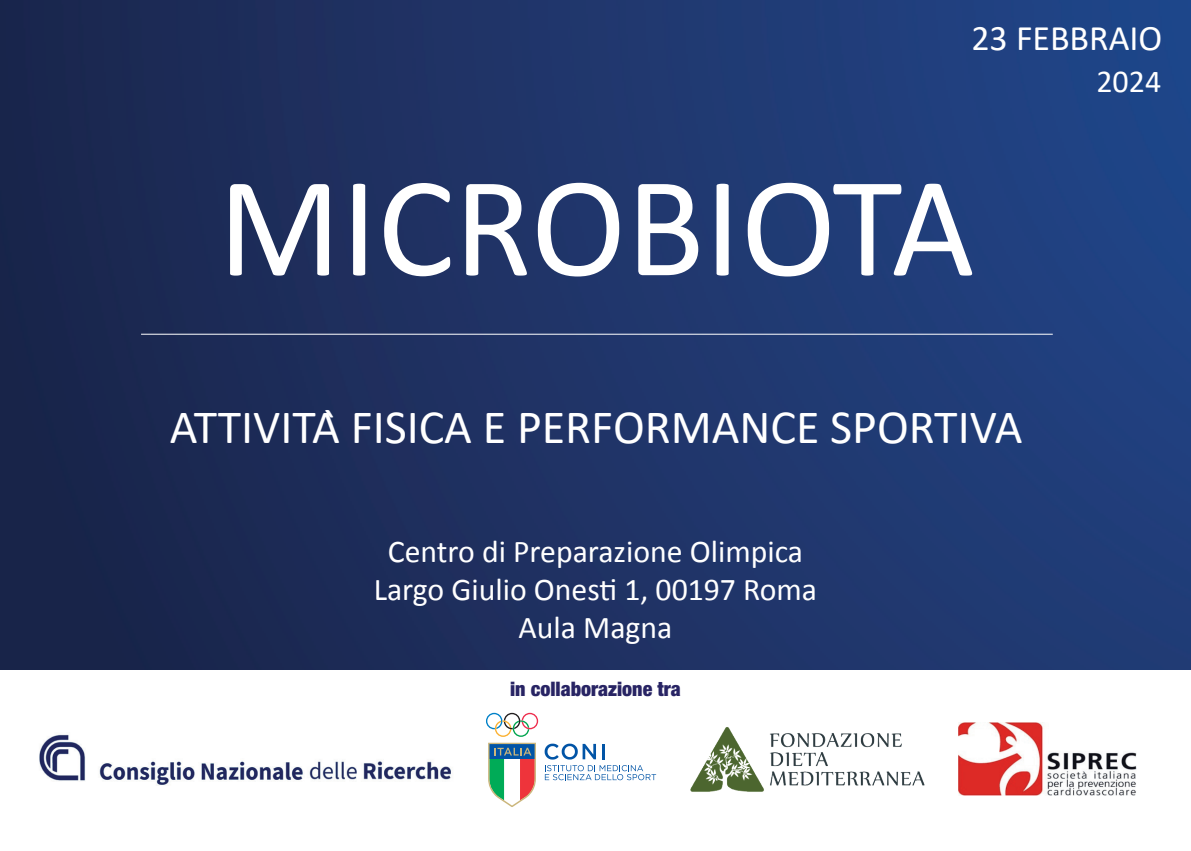
<style>
.page{position:relative;width:1191px;height:851px;background:#fff}
.page>*{position:absolute;margin:0;border:0;box-sizing:border-box;transform-origin:0 0}
.t1{font:144px "Calibri";color:#fff}
.t2{font:48px "Calibri";color:#fff}
.t3{font:36px "Calibri";color:#fff}
.t4{font:32px "Calibri";color:#fff}
.t5{font:31.8px/38px "Calibri";color:#fff;text-align:center}
.t6{font:900 condensed 20px "Helvetica Neue LT Std";color:#282464}
</style>
<div class="page">
<img style="left:0;top:0;width:1191px;height:669px">
<hr style="left:141px;top:333px;width:911px;height:1px;background:#fff">
<svg style="left:488px;top:742px;width:48px;height:64px"></svg>
<svg style="left:545px;top:765px;width:111px;height:15px"></svg>
<svg style="left:544px;top:743px;width:52px;height:16px"></svg>
<hr style="left:602px;top:743px;width:3px;height:16px;background:#0154a6">
<svg style="left:486px;top:712px;width:52px;height:24px"></svg>
<img style="left:99px;top:761px;width:204px;height:24px">
<img style="left:39px;top:734px;width:46px;height:47px">
<img style="left:309px;top:761px;width:142px;height:19px">
<img style="left:958px;top:722px;width:178px;height:73px">
<img style="left:690px;top:727px;width:235px;height:65px">
<p class="t3" style="left:971px;top:13px;width:192px">23 FEBBRAIO</p>
<p class="t4" style="left:1096px;top:59px;width:66px">2024</p>
<h1 class="t1" style="left:218px;top:127px;width:758px">MICROBIOTA</h1>
<h2 class="t2" style="left:170px;top:394px;width:854px">ATTIVITÀFISICA E PERFORMANCE SPORTIVA</h2>
<p class="t5" style="left:374px;top:532px;width:445px">Centro di Preparazione Olimpica<br>Largo Giulio Onesti 1, 00197 Roma<br>Aula Magna</p>
<p class="t6" style="left:510px;top:676px;width:172px">in collaborazione tra</p>
</div>
